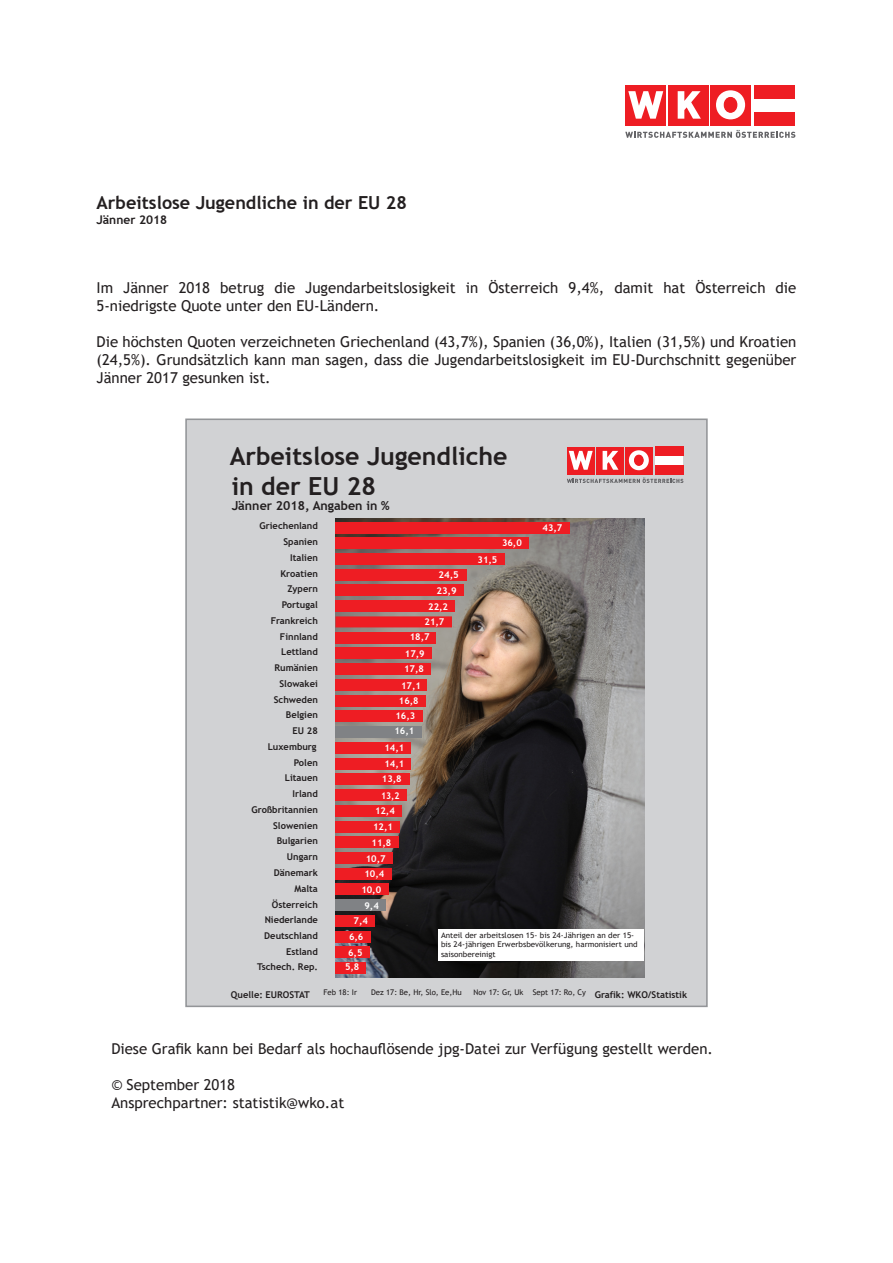
<style>
.page{position:relative;width:893px;height:1263px;background:#fff}
.page>*{position:absolute;margin:0;border:0;box-sizing:border-box;transform-origin:0 0}
.t1{font:700 24.9px "Trebuchet MS";color:#231f20}
.t2{font:700 18px "Trebuchet MS";color:#231f20}
.t3{font:15px/18px "Trebuchet MS";color:#231f20}
.t4{font:700 12.45px "Trebuchet MS";color:#231f20}
.t5{font:700 12px "Trebuchet MS";color:#231f20}
.t6{font:700 9.3px/15.8px "Trebuchet MS";color:#231f20;text-align:right}
.t7{font:700 9.3px/15.5px "Trebuchet MS";color:#fff}
.t8{font:7.8px/9.3px "Trebuchet MS";color:#231f20;scale:1.04 1}
.t9{font:7.8px "Trebuchet MS";color:#231f20}
</style>
<div class="page">
<div style="left:710px;top:85px;width:41px;height:40px;background:#ee1d23"></div>
<div style="left:668px;top:85px;width:40px;height:40px;background:#ee1d23"></div>
<svg style="left:625px;top:130px;width:170px;height:8px"></svg>
<svg style="left:678px;top:91px;width:23px;height:28px"></svg>
<div style="left:626px;top:85px;width:40px;height:40px;background:#ee1d23"></div>
<svg style="left:628px;top:91px;width:35px;height:28px"></svg>
<div style="left:755px;top:85px;width:40px;height:14px;background:#ee1d23"></div>
<div style="left:755px;top:112px;width:40px;height:13px;background:#ee1d23"></div>
<svg style="left:716px;top:90px;width:29px;height:29px"></svg>
<div style="left:724px;top:97px;width:13px;height:15px;background:#ee1d23;border-radius:50%"></div>
<div style="left:724px;top:97px;width:13px;height:16px;border:1px solid #ee1d23;border-radius:50%"></div>
<div style="left:186px;top:419px;width:521px;height:587px;background:#d1d2d4"></div>
<img style="left:335px;top:518px;width:309px;height:459px">
<div style="left:655px;top:456px;width:28px;height:9px;background:#fff"></div>
<div style="left:625px;top:447px;width:28px;height:27px;background:#ee1d23"></div>
<div style="left:596px;top:447px;width:28px;height:27px;background:#ee1d23"></div>
<svg style="left:567px;top:477px;width:116px;height:6px"></svg>
<svg style="left:603px;top:451px;width:15px;height:19px"></svg>
<div style="left:567px;top:447px;width:28px;height:27px;background:#ee1d23"></div>
<svg style="left:569px;top:451px;width:24px;height:19px"></svg>
<div style="left:655px;top:447px;width:28px;height:9px;background:#ee1d23"></div>
<div style="left:655px;top:465px;width:28px;height:9px;background:#ee1d23"></div>
<svg style="left:629px;top:450px;width:20px;height:20px"></svg>
<div style="left:634px;top:455px;width:9px;height:10px;background:#ee1d23;border-radius:50%"></div>
<div style="left:634px;top:455px;width:9px;height:11px;border:1px solid #ee1d23;border-radius:50%"></div>
<div style="left:438px;top:929px;width:205px;height:31px;background:#fff"></div>
<div style="left:335px;top:522px;width:235px;height:11px;background:#ee1d23"></div>
<div style="left:335px;top:553px;width:170px;height:11px;background:#ee1d23"></div>
<div style="left:335px;top:538px;width:194px;height:11px;background:#ee1d23"></div>
<div style="left:335px;top:569px;width:132px;height:11px;background:#ee1d23"></div>
<div style="left:335px;top:585px;width:129px;height:11px;background:#ee1d23"></div>
<div style="left:335px;top:601px;width:120px;height:11px;background:#ee1d23"></div>
<div style="left:335px;top:616px;width:117px;height:11px;background:#ee1d23"></div>
<div style="left:335px;top:632px;width:101px;height:11px;background:#ee1d23"></div>
<div style="left:335px;top:648px;width:97px;height:11px;background:#ee1d23"></div>
<div style="left:335px;top:664px;width:96px;height:11px;background:#ee1d23"></div>
<div style="left:335px;top:679px;width:92px;height:11px;background:#ee1d23"></div>
<div style="left:335px;top:695px;width:91px;height:11px;background:#ee1d23"></div>
<div style="left:335px;top:711px;width:88px;height:11px;background:#ee1d23"></div>
<div style="left:335px;top:726px;width:87px;height:12px;background:#808285"></div>
<div style="left:335px;top:742px;width:76px;height:11px;background:#ee1d23"></div>
<div style="left:335px;top:758px;width:76px;height:11px;background:#ee1d23"></div>
<div style="left:335px;top:774px;width:75px;height:11px;background:#ee1d23"></div>
<div style="left:335px;top:789px;width:71px;height:11px;background:#ee1d23"></div>
<div style="left:335px;top:805px;width:67px;height:11px;background:#ee1d23"></div>
<div style="left:335px;top:821px;width:65px;height:11px;background:#ee1d23"></div>
<div style="left:335px;top:837px;width:64px;height:11px;background:#ee1d23"></div>
<div style="left:335px;top:852px;width:58px;height:11px;background:#ee1d23"></div>
<div style="left:335px;top:868px;width:56px;height:11px;background:#ee1d23"></div>
<div style="left:335px;top:884px;width:54px;height:11px;background:#ee1d23"></div>
<div style="left:335px;top:900px;width:51px;height:11px;background:#808285"></div>
<div style="left:335px;top:915px;width:40px;height:11px;background:#ee1d23"></div>
<div style="left:335px;top:931px;width:36px;height:11px;background:#ee1d23"></div>
<div style="left:335px;top:947px;width:35px;height:11px;background:#ee1d23"></div>
<div style="left:335px;top:962px;width:31px;height:12px;background:#ee1d23"></div>
<div style="left:185px;top:418px;width:523px;height:589px;border:2px solid #939598"></div>
<p class="t2" style="left:97px;top:192px;width:312px">Arbeitslose Jugendliche in der EU 28</p>
<p class="t5" style="left:97px;top:212px;width:72px">Jänner 2018</p>
<p class="t3" style="left:97px;top:278px;width:701px">Im Jänner 2018 betrug die Jugendarbeitslosigkeit in Österreich 9,4%, damit hat Österreich die<br>5-niedrigste Quote unter den EU-Ländern.</p>
<p class="t3" style="left:97px;top:332px;width:701px;text-align:justify">Die höchsten Quoten verzeichneten Griechenland (43,7%), Spanien (36,0%), Italien (31,5%) und Kroatien (24,5%). Grundsätzlich kann man sagen, dass die Jugendarbeitslosigkeit im EU-Durchschnitt gegenüber Jänner 2017 gesunken ist.</p>
<p class="t1" style="left:230px;top:441px;width:279px">Arbeitslose Jugendliche</p>
<p class="t1" style="left:232px;top:471px;width:146px">in der EU 28</p>
<p class="t4" style="left:232px;top:498px;width:160px">Jänner 2018, Angaben in %</p>
<p class="t6" style="left:260px;top:518px;width:60px">Griechenland</p>
<p class="t7" style="left:543px;top:520px;width:21px">43,7</p>
<p class="t6" style="left:284px;top:534px;width:36px">Spanien</p>
<p class="t7" style="left:502px;top:535px;width:21px">36,0</p>
<p class="t6" style="left:290px;top:550px;width:29px">Italien</p>
<p class="t7" style="left:478px;top:551px;width:21px">31,5</p>
<p class="t6" style="left:280px;top:565px;width:39px">Kroatien</p>
<p class="t6" style="left:287px;top:581px;width:32px">Zypern</p>
<p class="t6" style="left:282px;top:597px;width:37px">Portugal</p>
<p class="t6" style="left:271px;top:613px;width:49px">Frankreich</p>
<p class="t6" style="left:280px;top:628px;width:39px">Finnland</p>
<p class="t6" style="left:281px;top:644px;width:38px">Lettland</p>
<p class="t6" style="left:274px;top:660px;width:45px">Rumänien</p>
<p class="t6" style="left:279px;top:676px;width:40px">Slowakei</p>
<p class="t6" style="left:274px;top:691px;width:46px">Schweden</p>
<p class="t6" style="left:286px;top:707px;width:34px">Belgien</p>
<p class="t6" style="left:292px;top:723px;width:27px">EU 28</p>
<p class="t6" style="left:268px;top:739px;width:50px">Luxemburg</p>
<p class="t6" style="left:285px;top:754px;width:35px">Polen<br>Litauen</p>
<p class="t6" style="left:293px;top:786px;width:27px">Irland</p>
<p class="t6" style="left:252px;top:802px;width:68px">Großbritannien</p>
<p class="t6" style="left:273px;top:817px;width:46px">Slowenien</p>
<p class="t6" style="left:287px;top:849px;width:33px">Ungarn</p>
<p class="t6" style="left:295px;top:880px;width:25px">Malta</p>
<p class="t6" style="left:277px;top:833px;width:43px">Bulgarien</p>
<p class="t6" style="left:274px;top:865px;width:45px">Dänemark</p>
<p class="t6" style="left:272px;top:896px;width:48px">Österreich</p>
<p class="t6" style="left:265px;top:912px;width:55px">Niederlande</p>
<p class="t6" style="left:264px;top:928px;width:55px">Deutschland</p>
<p class="t6" style="left:286px;top:943px;width:33px">Estland</p>
<p class="t6" style="left:257px;top:959px;width:62px">Tschech. Rep.</p>
<p class="t7" style="left:438px;top:567px;width:22px">24,5</p>
<p class="t7" style="left:436px;top:583px;width:22px">23,9</p>
<p class="t7" style="left:428px;top:599px;width:21px">22,2</p>
<p class="t7" style="left:410px;top:614px;width:36px;text-indent:15px">21,7<br>18,7</p>
<p class="t7" style="left:404px;top:646px;width:22px;line-height:15px">17,9<br>17,8</p>
<p class="t7" style="left:401px;top:677px;width:21px">17,1</p>
<p class="t7" style="left:399px;top:693px;width:21px">16,8</p>
<p class="t7" style="left:395px;top:708px;width:21px">16,3</p>
<p class="t7" style="left:394px;top:723px;width:21px">16,1</p>
<p class="t7" style="left:384px;top:740px;width:21px">14,1</p>
<p class="t7" style="left:384px;top:756px;width:21px">14,1</p>
<p class="t7" style="left:381px;top:770px;width:22px;line-height:17.1px">13,8<br>13,2</p>
<p class="t7" style="left:375px;top:803px;width:21px">12,4</p>
<p class="t7" style="left:373px;top:819px;width:21px">12,1</p>
<p class="t7" style="left:372px;top:835px;width:21px">11,8</p>
<p class="t7" style="left:366px;top:850px;width:21px">10,7</p>
<p class="t7" style="left:364px;top:866px;width:21px">10,4</p>
<p class="t7" style="left:361px;top:882px;width:21px">10,0</p>
<p class="t7" style="left:364px;top:898px;width:16px">9,4</p>
<p class="t7" style="left:354px;top:912px;width:16px">7,4</p>
<p class="t7" style="left:348px;top:928px;width:17px;line-height:16.6px">6,6<br>6,5</p>
<p class="t8" style="left:441px;top:930px;width:191px">Anteil der arbeitslosen 15- bis 24-Jährigen an der 15- bis 24-jährigen Erwerbsbevölkerung, harmonisiert und saisonbereinigt</p>
<p class="t7" style="left:345px;top:959px;width:16px">5,8</p>
<p class="t9" style="left:323px;top:987px;width:35px">Feb 18: Ir</p>
<p class="t9" style="left:371px;top:987px;width:92px">Dez 17: Be, Hr, Slo, Ee,Hu</p>
<p class="t9" style="left:473px;top:987px;width:114px">Nov 17: Gr, Uk Sept 17: Ro, Cy</p>
<p class="t6" style="left:231px;top:987px;width:80px">Quelle: EUROSTAT</p>
<p class="t6" style="left:595px;top:987px;width:94px">Grafik: WKO/Statistik</p>
<p class="t3" style="left:111px;top:1040px;width:603px">Diese Grafik kann bei Bedarf als hochauflösende jpg-Datei zur Verfügung gestellt werden.</p>
<p class="t3" style="left:111px;top:1076px;width:125px">© September 2018</p>
<p class="t3" style="left:111px;top:1094px;width:234px">Ansprechpartner: statistik@wko.at</p>
</div>
